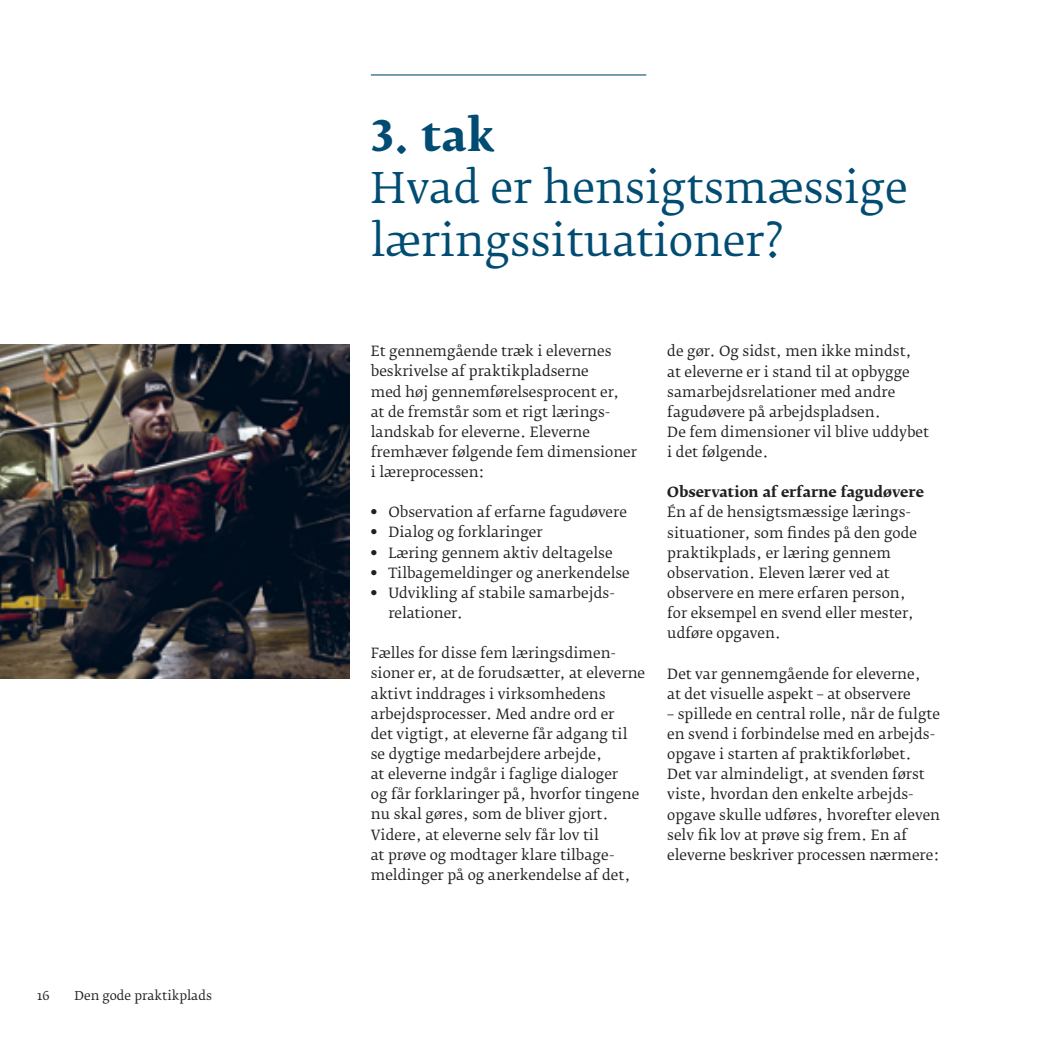
<style>
.page{position:relative;width:1042px;height:1042px;background:#fff}
.page>*{position:absolute;margin:0;border:0;box-sizing:border-box;transform-origin:0 0}
.t1{font:42px/52.5px "Fedra Serif B Std";color:#004c72}
.t2{font:700 42px "Fedra Serif B Std";color:#004c72}
.t3{font:14px/20.1px "Fedra Serif B Std";color:#231f20}
.t4{font:700 14px "Fedra Serif B Std";color:#231f20}
.t5{font:12.25px "Fedra Serif B Std";color:#231f20}
.s1{font-family:"News Gothic";font-weight:700}
</style>
<div class="page">
<hr style="left:371px;top:74px;width:275px;height:1px;background:#004c72">
<img style="left:0;top:344px;width:350px;height:334px">
<p class="t5" style="left:37px;top:989px;width:14px">16</p>
<p class="t5" style="left:74px;top:989px;width:139px">Den gode praktikplads</p>
<h1 class="t2" style="left:371px;top:112px;width:125px">3. tak</h1>
<h1 class="t1" style="left:371px;top:162px;width:538px">Hvad er hensigtsmæssige læringssituationer?</h1>
<p class="t3" style="left:371px;top:341px;width:268px">Et gennemgående træk i elevernes beskrivelse af praktikpladserne<br>med høj gennemførelsesprocent er,<br>at de fremstår som et rigt lærings&shy;landskab for eleverne. Eleverne fremhæver følgende fem dimensioner i læreprocessen:</p>
<p class="t3" style="left:371px;top:502px;width:258px"><span class="s1">•</span> Observation af erfarne fagudøvere</p>
<p class="t3" style="left:371px;top:522px;width:173px"><span class="s1">•</span> Dialog og forklaringer</p>
<p class="t3" style="left:371px;top:543px;width:243px"><span class="s1">•</span> Læring gennem aktiv deltagelse</p>
<p class="t3" style="left:371px;top:563px;width:260px"><span class="s1">•</span> Tilbagemeldinger og anerkendelse</p>
<p class="t3" style="left:388px;top:583px;width:226px;text-indent:-18px"><span class="s1">•</span> Udvikling af stabile samarbejds&shy;relationer.</p>
<p class="t3" style="left:371px;top:643px;width:276px">Fælles for disse fem læringsdimen&shy;sioner er, at de forudsætter, at eleverne aktivt inddrages i virksomhedens arbejdsprocesser. Med andre ord er<br>det vigtigt, at eleverne får adgang til se dygtige medarbejdere arbejde,<br>at eleverne indgår i faglige dialoger<br>og får forklaringer på, hvorfor tingene nu skal gøres, som de bliver gjort.<br>Videre, at eleverne selv får lov til<br>at prøve og modtager klare tilbage&shy;meldinger på og anerkendelse af det,</p>
<p class="t3" style="left:667px;top:341px;width:263px">de gør. Og sidst, men ikke mindst,<br>at eleverne er i stand til at opbygge samarbejdsrelationer med andre fagudøvere på arbejdspladsen.<br>De fem dimensioner vil blive uddybet i det følgende.</p>
<p class="t4" style="left:667px;top:484px;width:258px">Observation af erfarne fagudøvere</p>
<p class="t3" style="left:667px;top:502px;width:251px">Én af de hensigtsmæssige lærings&shy;situationer, som findes på den gode praktikplads, er læring gennem observation. Eleven lærer ved at observere en mere erfaren person, for eksempel en svend eller mester, udføre opgaven.</p>
<p class="t3" style="left:667px;top:663px;width:255px">Det var gennemgående for eleverne, at det visuelle aspekt – at observere</p>
<p class="t3" style="left:667px;top:704px;width:274px">– spillede en central rolle, når de fulgte en svend i forbindelse med en arbejds&shy;opgave i starten af praktikforløbet.<br>Det var almindeligt, at svenden først viste, hvordan den enkelte arbejds&shy;opgave skulle udføres, hvorefter eleven selv fik lov at prøve sig frem. En af eleverne beskriver processen nærmere:</p>
</div>
